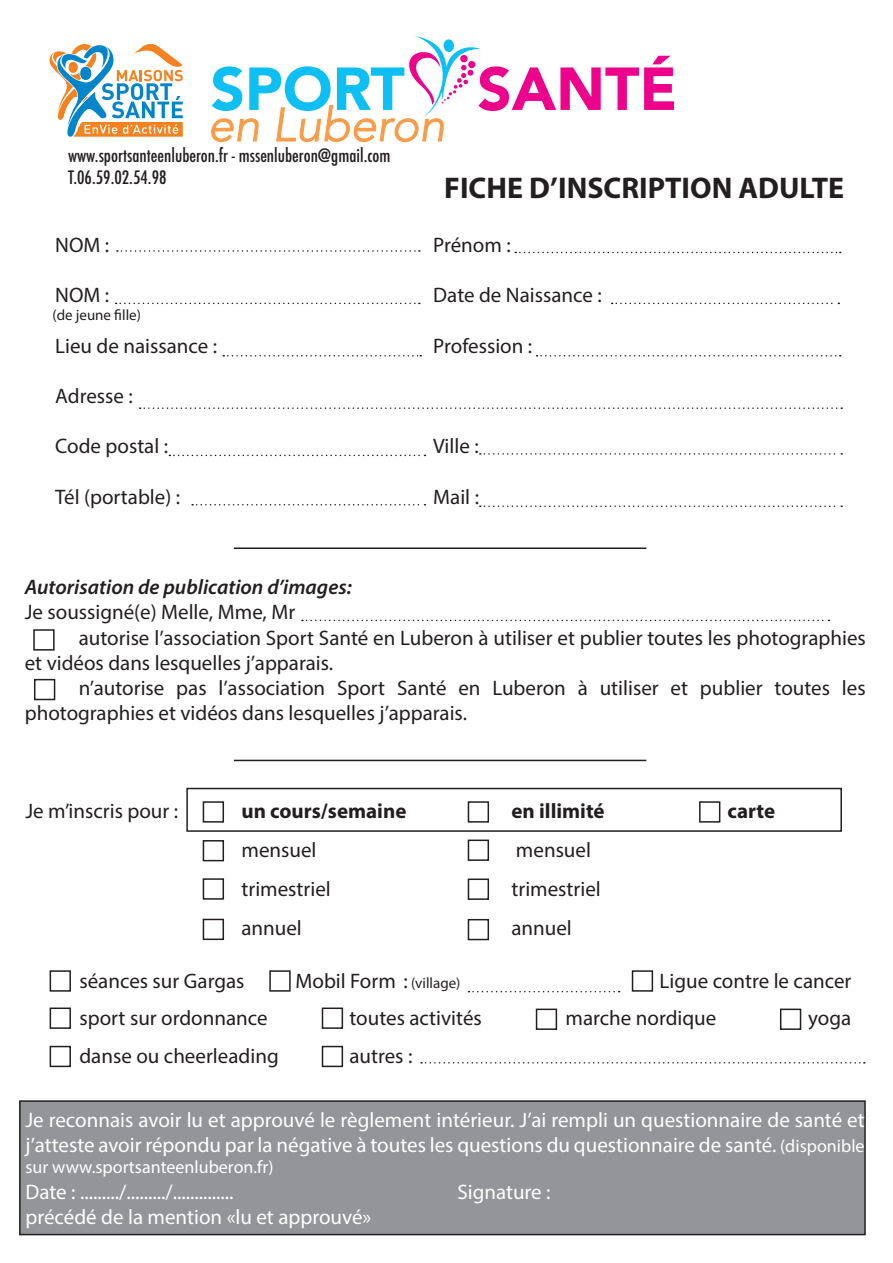
<style>
.page{position:relative;width:893px;height:1263px;background:#fff}
.page>*{position:absolute;margin:0;border:0;box-sizing:border-box;transform-origin:0 0}
.t1{font:700 30px "Myriad Pro";color:#231f20}
.t2{font:21px "Myriad Pro";color:#231f20}
.t3{font:21px/25.2px "Myriad Pro";color:#fff}
.t4{font:italic 600 21px "Myriad Pro";color:#231f20}
.t5{font:700 21px "Myriad Pro";color:#231f20}
.t6{font:500 condensed 18px/21.6px "Futura";color:#231f20}
.t7{font:18px "Myriad Pro";color:#fff}
.t8{font:15px "Myriad Pro";color:#231f20}
.s1{font-size:15px}
.s2{font-size:18px}
</style>
<div class="page">
<div style="left:186px;top:788px;width:656px;height:44px;border:2px solid #231f20"></div>
<div style="left:20px;top:1101px;width:845px;height:133px;background:#939598"></div>
<div style="left:19px;top:1100px;width:847px;height:135px;border:2px solid #231f20"></div>
<div style="left:33px;top:629px;width:22px;height:22px;border:2px solid #231f20"></div>
<div style="left:34px;top:679px;width:21px;height:21px;border:2px solid #231f20"></div>
<svg style="left:117px;top:250px;width:303px;height:2px"></svg>
<div style="left:203px;top:801px;width:21px;height:22px;border:2px solid #231f20"></div>
<div style="left:468px;top:801px;width:21px;height:22px;border:2px solid #231f20"></div>
<svg style="left:515px;top:252px;width:326px;height:1px"></svg>
<svg style="left:116px;top:303px;width:304px;height:1px"></svg>
<svg style="left:223px;top:355px;width:198px;height:1px"></svg>
<svg style="left:140px;top:407px;width:702px;height:2px"></svg>
<svg style="left:169px;top:455px;width:256px;height:1px"></svg>
<svg style="left:480px;top:453px;width:362px;height:2px"></svg>
<svg style="left:192px;top:504px;width:233px;height:1px"></svg>
<svg style="left:480px;top:505px;width:362px;height:2px"></svg>
<svg style="left:302px;top:620px;width:527px;height:1px"></svg>
<hr style="left:234px;top:760px;width:412px;height:1px;background:#231f20">
<div style="left:203px;top:840px;width:21px;height:21px;border:2px solid #231f20"></div>
<div style="left:468px;top:878px;width:21px;height:22px;border:2px solid #231f20"></div>
<div style="left:468px;top:839px;width:21px;height:22px;border:2px solid #231f20"></div>
<svg style="left:612px;top:303px;width:227px;height:1px"></svg>
<svg style="left:536px;top:355px;width:305px;height:1px"></svg>
<div style="left:203px;top:878px;width:21px;height:22px;border:2px solid #231f20"></div>
<div style="left:468px;top:919px;width:21px;height:21px;border:2px solid #231f20"></div>
<div style="left:203px;top:919px;width:21px;height:21px;border:2px solid #231f20"></div>
<div style="left:50px;top:970px;width:21px;height:22px;border:2px solid #231f20"></div>
<svg style="left:211px;top:36px;width:463px;height:107px"></svg>
<svg style="left:49px;top:44px;width:134px;height:93px"></svg>
<div style="left:269px;top:970px;width:22px;height:22px;border:2px solid #231f20"></div>
<div style="left:632px;top:970px;width:21px;height:22px;border:2px solid #231f20"></div>
<div style="left:50px;top:1007px;width:21px;height:22px;border:2px solid #231f20"></div>
<div style="left:322px;top:1007px;width:21px;height:22px;border:2px solid #231f20"></div>
<svg style="left:421px;top:1062px;width:444px;height:1px"></svg>
<hr style="left:234px;top:547px;width:412px;height:2px;background:#231f20">
<div style="left:699px;top:801px;width:21px;height:22px;border:2px solid #231f20"></div>
<div style="left:536px;top:1008px;width:21px;height:22px;border:2px solid #231f20"></div>
<div style="left:780px;top:1008px;width:21px;height:22px;border:2px solid #231f20"></div>
<div style="left:50px;top:1046px;width:21px;height:21px;border:2px solid #231f20"></div>
<div style="left:322px;top:1046px;width:21px;height:21px;border:2px solid #231f20"></div>
<svg style="left:468px;top:991px;width:152px;height:1px"></svg>
<p class="t6" style="left:68px;top:145px;width:324px">www.sportsanteenluberon.fr - mssenluberon@gmail.com<br>T.06.59.02.54.98</p>
<h1 class="t1" style="left:444px;top:168px;width:401px">FICHE D’INSCRIPTION ADULTE</h1>
<p class="t2" style="left:55px;top:232px;width:55px">NOM :</p>
<p class="t2" style="left:433px;top:232px;width:79px">Prénom :</p>
<p class="t2" style="left:55px;top:282px;width:55px">NOM :</p>
<p class="t2" style="left:433px;top:282px;width:170px">Date de Naissance :</p>
<p class="t2" style="left:55px;top:333px;width:163px">Lieu de naissance :</p>
<p class="t2" style="left:433px;top:333px;width:100px">Profession :</p>
<p class="t2" style="left:55px;top:383px;width:79px">Adresse :</p>
<p class="t2" style="left:55px;top:433px;width:114px">Code postal :</p>
<p class="t2" style="left:433px;top:433px;width:47px">Ville :</p>
<p class="t2" style="left:55px;top:484px;width:126px">Tél (portable) :</p>
<p class="t2" style="left:433px;top:484px;width:47px">Mail :</p>
<p class="t8" style="left:52px;top:306px;width:90px">(de jeune fille)</p>
<p class="t4" style="left:25px;top:574px;width:328px">Autorisation de publication d’images:</p>
<p class="t2" style="left:25px;top:599px;width:272px">Je soussigné(e) Melle, Mme, Mr</p>
<p class="t2" style="left:79px;top:624px;width:789px">autorise l’association Sport Santé en Luberon à utiliser et publier toutes les photographies</p>
<p class="t2" style="left:25px;top:650px;width:310px">et vidéos dans lesquelles j’apparais.</p>
<p class="t2" style="left:79px;top:675px;width:788px">n’autorise pas l’association Sport Santé en Luberon à utiliser et publier toutes les</p>
<p class="t2" style="left:25px;top:700px;width:444px">photographies et vidéos dans lesquelles j’apparais.</p>
<p class="t2" style="left:25px;top:798px;width:154px">Je m’inscris pour :</p>
<p class="t5" style="left:241px;top:797px;width:166px">un cours/semaine</p>
<p class="t5" style="left:511px;top:797px;width:95px">en illimité</p>
<p class="t5" style="left:727px;top:797px;width:49px">carte</p>
<p class="t2" style="left:241px;top:837px;width:77px">mensuel</p>
<p class="t2" style="left:516px;top:837px;width:77px">mensuel</p>
<p class="t2" style="left:241px;top:876px;width:91px">trimestriel</p>
<p class="t2" style="left:511px;top:876px;width:91px">trimestriel</p>
<p class="t2" style="left:241px;top:915px;width:62px">annuel</p>
<p class="t2" style="left:511px;top:915px;width:62px">annuel</p>
<p class="t2" style="left:79px;top:968px;width:167px">séances sur Gargas</p>
<p class="t2" style="left:295px;top:968px;width:166px">Mobil Form : <span class="s1">(village)</span></p>
<p class="t2" style="left:660px;top:968px;width:193px">Ligue contre le cancer</p>
<p class="t2" style="left:79px;top:1005px;width:190px">sport sur ordonnance</p>
<p class="t2" style="left:349px;top:1005px;width:134px">toutes activités</p>
<p class="t2" style="left:565px;top:1005px;width:152px">marche nordique</p>
<p class="t2" style="left:808px;top:1005px;width:45px">yoga</p>
<p class="t2" style="left:79px;top:1043px;width:201px">danse ou cheerleading</p>
<p class="t2" style="left:349px;top:1043px;width:64px">autres :</p>
<p class="t3" style="left:25px;top:1107px;width:841px">Je reconnais avoir lu et approuvé le règlement intérieur. J’ai rempli un questionnaire de santé et j’atteste avoir répondu par la négative à toutes les questions du questionnaire de santé. <span class="s2">(disponible</span></p>
<p class="t7" style="left:25px;top:1156px;width:250px">sur www.sportsanteenluberon.fr)</p>
<p class="t3" style="left:25px;top:1179px;width:210px">Date : ........./........./..............</p>
<p class="t3" style="left:457px;top:1179px;width:95px">Signature :</p>
<p class="t3" style="left:25px;top:1204px;width:347px">précédé de la mention «lu et approuvé»</p>
</div>
